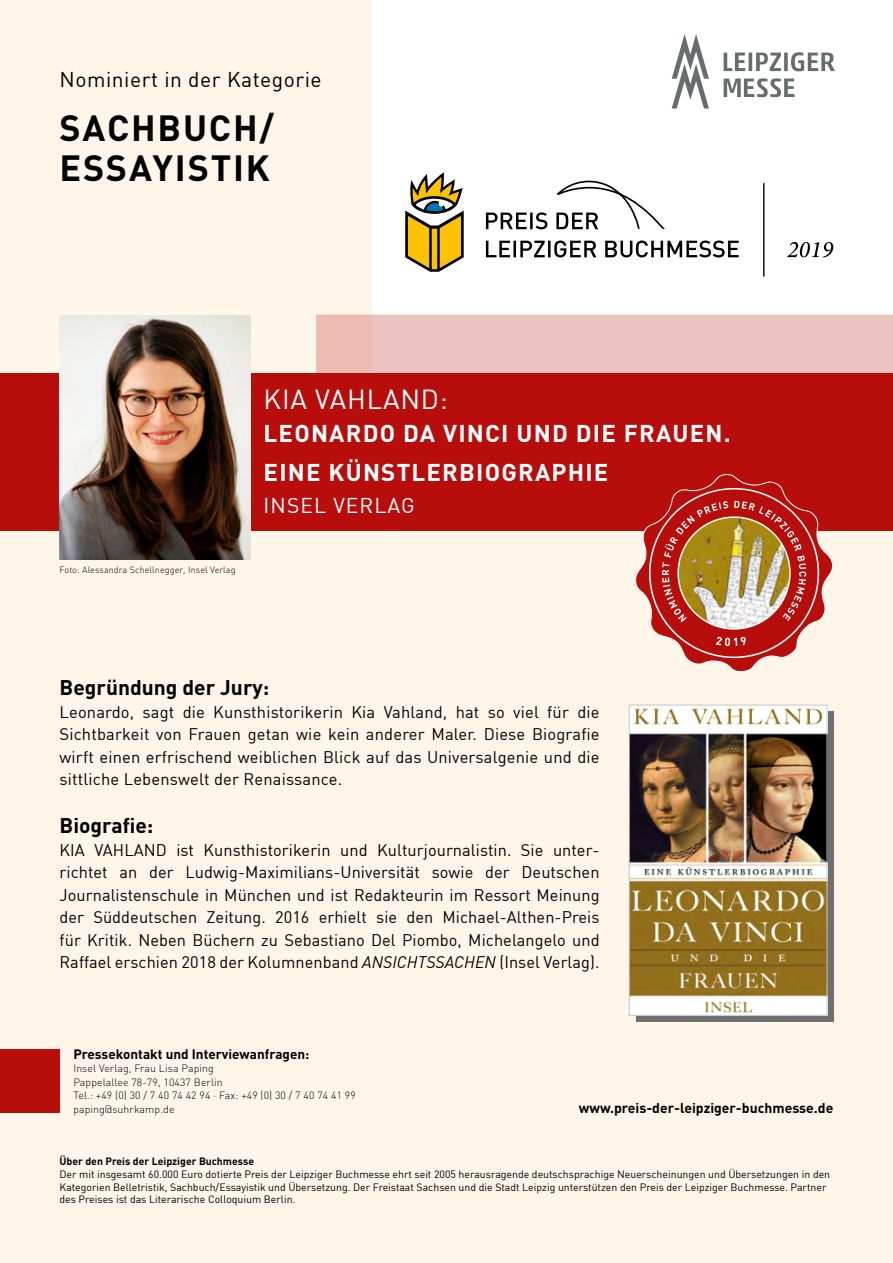
<style>
.page{position:relative;width:893px;height:1263px;background:#fff}
.page>*{position:absolute;margin:0;border:0;box-sizing:border-box;transform-origin:0 0}
.t1{font:700 36px/39.6px "DIN";letter-spacing:.05em;color:#000}
.t2{font:27px "DIN";letter-spacing:.03em;color:#fff}
.t3{font:700 24px/39px "DIN";letter-spacing:.05em;color:#fff}
.t4{font:700 21px "DIN";color:#000}
.t5{font:21px "DIN";letter-spacing:.025em;color:#000}
.t6{font:21px "DIN";color:#fff}
.t7{font:16.5px/22.5px "DIN";letter-spacing:.005em;color:#000;text-align:justify}
.t8{font:700 13.95px "DIN";color:#000}
.t9{font:700 13.5px "DIN";color:#000}
.t10{font:10.5px/12.6px "DIN";color:#000}
.t11{font:300 10.5px/13.5px "DIN";letter-spacing:.01em;color:#000}
.t12{font:700 10.5px "DIN";color:#000}
.t13{font:300 9px "DIN";letter-spacing:.01em;color:#000}
.s1{font-style:italic}
</style>
<div class="page">
<div style="left:0;top:0;width:371px;height:383px;background:#fff5e9"></div>
<div style="left:0;top:374px;width:893px;height:889px;background:#fff5e9"></div>
<div style="left:0;top:373px;width:893px;height:158px;background:#b70e0c"></div>
<svg style="left:316px;top:315px;width:577px;height:58px;background:#edc2c0"></svg>
<div style="left:0;top:1049px;width:60px;height:64px;background:#b70e0c"></div>
<div style="left:636px;top:711px;width:197px;height:311px;background:#706f6f"></div>
<img style="left:631px;top:707px;width:194px;height:306px">
<div style="left:629px;top:705px;width:198px;height:310px;border:1px solid #c6c6c6"></div>
<img style="left:60px;top:316px;width:191px;height:243px">
<svg style="left:486px;top:240px;width:253px;height:17px"></svg>
<svg style="left:486px;top:180px;width:179px;height:49px"></svg>
<hr style="left:763px;top:183px;width:1px;height:94px;background:#000">
<svg style="left:405px;top:172px;width:59px;height:100px"></svg>
<svg style="left:787px;top:242px;width:46px;height:15px"></svg>
<svg style="left:724px;top:78px;width:70px;height:19px"></svg>
<svg style="left:724px;top:52px;width:111px;height:19px"></svg>
<svg style="left:672px;top:34px;width:37px;height:74px"></svg>
<svg style="left:635px;top:474px;width:198px;height:198px"></svg>
<p class="t5" style="left:60px;top:66px;width:264px">Nominiert in der Kategorie</p>
<h1 class="t1" style="left:60px;top:107px;width:216px">SACHBUCH/<br>ESSAYISTIK</h1>
<p class="t13" style="left:60px;top:564px;width:178px">Foto: Alessandra Schellnegger, Insel Verlag</p>
<h2 class="t2" style="left:264px;top:382px;width:186px">kia Vahland :</h2>
<h3 class="t3" style="left:264px;top:413px;width:468px">LEONARDO DA VINCI UND DIE FRAUEN.<br>EINE KÜNSTLERBIOGRAPHIE</h3>
<p class="t6" style="left:264px;top:492px;width:13px">INSE</p>
<p class="t6" style="left:314px;top:492px;width:102px">L VE RLAG</p>
<p class="t4" style="left:60px;top:674px;width:211px">Begründung der Jury:</p>
<p class="t7" style="left:60px;top:700px;width:542px">Leonardo, sagt die Kunsthistorikerin Kia Vahland, hat so viel für die Sichtbarkeit von Frauen getan wie kein anderer Maler. Diese Biografie wirft einen erfrischend weiblichen Blick auf das Universalgenie und die sittliche Lebenswelt der Renaissance.</p>
<p class="t4" style="left:60px;top:812px;width:95px">Biografie:</p>
<p class="t7" style="left:60px;top:838px;width:9px">KIA</p>
<p class="t7" style="left:60px;top:838px;width:542px;text-indent:35px">VAHLAN D ist Kunsthistorikerin und Kulturjournalistin. Sie unter&shy;richtet an der Ludwig-Maximilians-Universität sowie der Deutschen Journalistenschule in München und ist Redakteurin im Ressort Meinung der Süddeutschen Zeitung. 2016 erhielt sie den Michael-Althen-Preis für Kritik. Neben Büchern zu Sebastiano Del Piombo, Michelangelo und Raffael erschien 2018 der Kolumnenband <span class="s1">ANSICHTSSACHEN</span> (I nsel Verlag).</p>
<p class="t9" style="left:73px;top:1045px;width:238px">Pressekontakt und Interviewanfragen:</p>
<p class="t11" style="left:73px;top:1061px;width:284px">Insel Verlag, Frau Lisa Paping<br>Pappelallee 78-79, 10437 Berlin<br>Tel.: +49 (0) 30 / 7 40 74 42 94 · Fax: +49 (0) 30 / 7 40 74 41 99 paping@suhrkamp.de</p>
<p class="t8" style="left:579px;top:1099px;width:256px">www.preis-der-leipziger-buchmesse.de</p>
<p class="t12" style="left:60px;top:1155px;width:196px">Über den Preis der Leipziger Buchmesse</p>
<p class="t10" style="left:60px;top:1168px;width:772px">Der mit insgesamt 60.000 Euro dotierte Preis der Leipziger Buchmesse ehrt seit 2005 herausragende deutschsprachige Neuerscheinungen und Übersetzungen in den<br>Kategorien Belletristik, Sachbuch/Essayistik und Übersetzung. Der Freistaat Sachsen und die Stadt Leipzig unterstützen den Preis der Leipziger Buchmesse. Partner des Preises ist das Literarische Colloquium Berlin.</p>
</div>
